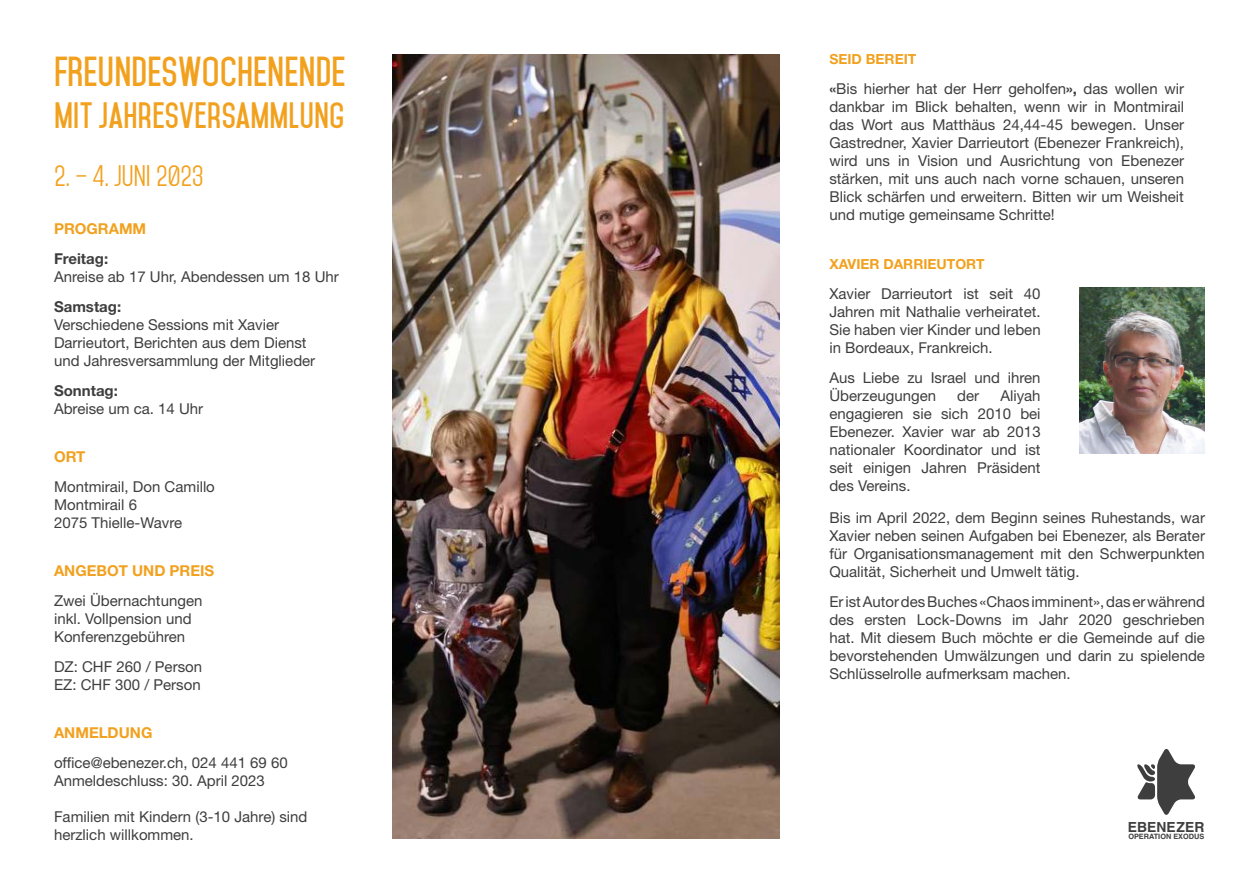
<style>
.page{position:relative;width:1259px;height:893px;background:#fff}
.page>*{position:absolute;margin:0;border:0;box-sizing:border-box;transform-origin:0 0}
.t1{font:700 36px "Mohave";color:#f2a11e}
.t2{font:700 31.5px "Mohave";color:#f2a11e}
.t3{font:25.5px "Mohave";color:#f2a11e}
.t4{font:15px/18px "Helvetica Neue LT Std";color:#3e3e3f;text-align:justify}
.t5{font:700 15px "Helvetica Neue LT Std";color:#f2a11e}
.t6{font:700 15px "Helvetica Neue LT Std";color:#3e3e3f}
.t7{font:700 13.95px "Helvetica Neue LT Std";color:#f2a11e}
.t8{font:700 13.95px "Helvetica";color:#3e3e3f}
.t9{font:700 7.35px "Helvetica";color:#3e3e3f}
.s1{font-weight:700}
</style>
<div class="page">
<svg style="left:1137px;top:749px;width:58px;height:66px"></svg>
<img style="left:1079px;top:287px;width:126px;height:167px">
<img style="left:392px;top:54px;width:387px;height:785px">
<p class="t1" style="left:54px;top:50px;width:293px">FREUNDESWOCHENENDE</p>
<p class="t2" style="left:54px;top:97px;width:292px">MIT JAHRESVERSAMMLUNG</p>
<p class="t3" style="left:54px;top:160px;width:151px">2. – 4. Juni 2023</p>
<p class="t5" style="left:54px;top:219px;width:94px">PROGRAMM</p>
<p class="t4" style="left:54px;top:249px;width:286px"><span class="s1">Freitag:<br></span>Anreise ab 17 Uhr, Abendessen um 18 Uhr</p>
<p class="t6" style="left:54px;top:297px;width:69px">Samstag:</p>
<p class="t4" style="left:54px;top:315px;width:263px;text-align:left">Verschiedene Sessions mit Xavier<br>Darrieutort, Berichten aus dem Dienst und Jahresversammlung der Mitglieder</p>
<p class="t4" style="left:54px;top:381px;width:151px"><span class="s1">Sonntag:<br></span>Abreise um ca. 14 Uhr</p>
<p class="t5" style="left:54px;top:447px;width:33px">ORT</p>
<p class="t4" style="left:54px;top:477px;width:162px">Montmirail, Don Camillo</p>
<p class="t4" style="left:54px;top:495px;width:85px">Montmirail 6</p>
<p class="t4" style="left:54px;top:513px;width:130px">2075 Thielle-Wavre</p>
<p class="t5" style="left:54px;top:561px;width:162px">ANGEBOT UND PREIS</p>
<p class="t4" style="left:54px;top:591px;width:150px">Zwei Übernachtungen</p>
<p class="t4" style="left:54px;top:609px;width:139px">inkl. Vollpension und</p>
<p class="t4" style="left:54px;top:627px;width:133px">Konferenzgebühren</p>
<p class="t4" style="left:54px;top:657px;width:150px">DZ: CHF 260 / Person</p>
<p class="t4" style="left:54px;top:675px;width:148px">EZ: CHF 300 / Person</p>
<p class="t5" style="left:54px;top:723px;width:100px">ANMELDUNG</p>
<p class="t4" style="left:54px;top:753px;width:235px">office@ebenezer.ch, 024 441 69 60</p>
<p class="t4" style="left:54px;top:771px;width:212px">Anmeldeschluss: 30. April 2023</p>
<p class="t4" style="left:54px;top:807px;width:255px">Familien mit Kindern (3-10 Jahre) sind</p>
<p class="t4" style="left:54px;top:825px;width:141px">herzlich willkommen.</p>
<p class="t7" style="left:829px;top:50px;width:88px">SEID BEREIT</p>
<p class="t4" style="left:829px;top:79px;width:356px"><span class="s1">«</span>Bis hierher hat der Herr geholfen<span class="s1">»,</span> das wollen wir dankbar im Blick behalten, wenn wir in Montmirail das Wort aus Matthäus 24,44-45 bewegen. Unser Gastredner, Xavier Darrieutort (Ebenezer Frankreich), wird uns in Vision und Ausrichtung von Ebenezer stärken, mit uns auch nach vorne schauen, unseren Blick schärfen und erweitern. Bitten wir um Weisheit und mutige gemeinsame Schritte!</p>
<p class="t7" style="left:829px;top:256px;width:157px">XAVIER DARRIEUTORT</p>
<p class="t4" style="left:829px;top:285px;width:213px">Xavier Darrieutort ist seit 40<br>Jahren mit Nathalie verheiratet.<br>Sie haben vier Kinder und leben in Bordeaux, Frankreich.</p>
<p class="t4" style="left:829px;top:369px;width:213px">Aus Liebe zu Israel und ihren<br>Überzeugungen</p>
<p class="t4" style="left:829px;top:387px;width:213px;text-indent:171px">Aliyah engagieren sie sich 2010 bei Ebenezer. Xavier war ab 2013 nationaler Koordinator und ist seit einigen Jahren Präsident des Vereins.</p>
<p class="t4" style="left:829px;top:508px;width:377px">Bis im April 2022, dem Beginn seines Ruhestands, war Xavier neben seinen Aufgaben bei Ebenezer, als Berater für Organisationsmanagement mit den Schwerpunkten Qualität, Sicherheit und Umwelt tätig.</p>
<p class="t4" style="left:829px;top:592px;width:377px">Er ist Autor des Buches «Chaos imminent», das er während des ersten Lock-Downs im Jahr 2020 geschrieben hat. Mit diesem Buch möchte er die Gemeinde auf die bevorstehenden Umwälzungen und darin zu spielende Schlüsselrolle aufmerksam machen.</p>
<p class="t4" style="left:957px;top:387px;width:23px">der</p>
<p class="t8" style="left:1127px;top:818px;width:78px">EBENEZER</p>
<p class="t9" style="left:1128px;top:832px;width:77px">OPERATION EXODUS</p>
</div>
